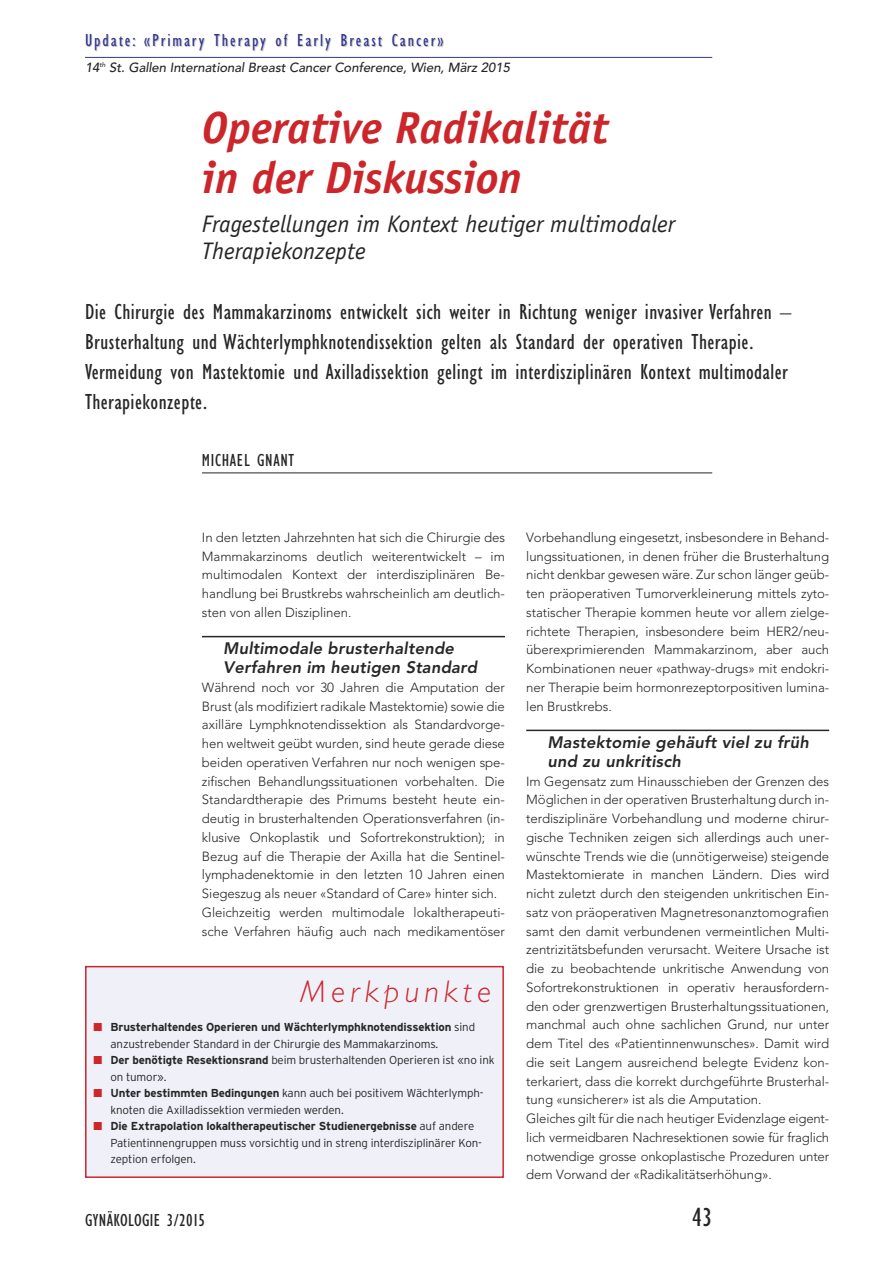
<style>
.page{position:relative;width:893px;height:1263px;background:#fff}
.page>*{position:absolute;margin:0;border:0;box-sizing:border-box;transform-origin:0 0}
.t1{font:italic 700 45px/49.5px "Officina Sans";color:#cc262b}
.t2{font:italic 300 31.5px "Gill Sans";letter-spacing:.165em;color:#cc262b}
.t3{font:condensed 27px "Gill Sans";color:#272627}
.t4{font:italic 24px/27px "Officina Sans";color:#272627}
.t5{font:condensed 22.5px/30px "Gill Sans";letter-spacing:.02em;color:#272627}
.t6{font:condensed 18px "Gill Sans";letter-spacing:.11em;color:#34368f}
.t7{font:condensed 18px "Gill Sans";letter-spacing:.02em;color:#272627}
.t8{font:italic 800 16.5px/18.8px "Avenir";letter-spacing:.01em;color:#272627}
.t9{font:300 13.2px/18.8px "Avenir";letter-spacing:-.005em;color:#272627;text-align:justify}
.t10{font:italic 500 13.2px "Avenir";letter-spacing:-.005em;color:#272627}
.t11{font:300 11.55px/16.5px "Interstate";letter-spacing:-.015em;color:#272627}
.s1{color:#cc262b}
.s2{font-weight:700}
</style>
<div class="page">
<hr style="left:85px;top:57px;width:627px;height:1px;background:#34368f">
<hr style="left:202px;top:636px;width:303px;height:1px;background:#272627">
<hr style="left:526px;top:730px;width:303px;height:1px;background:#272627">
<hr style="left:202px;top:473px;width:510px;height:1px;background:#272627">
<div style="left:87px;top:967px;width:415px;height:209px;background:#eff0f8"></div>
<div style="left:85px;top:966px;width:419px;height:212px;border:2px solid #cc262b"></div>
<h3 class="t6" style="left:85px;top:33px;width:360px">Update: «Primary Therapy of Early Breast Cancer»</h3>
<p class="t10" style="left:85px;top:59px;width:426px">14<sup>th</sup> St. Gallen International Breast Cancer Conference, Wien, März 2015</p>
<h1 class="t1" style="left:202px;top:107px;width:408px">Operative Radikalität in der Diskussion</h1>
<h3 class="t4" style="left:202px;top:213px;width:475px">Fragestellungen im Kontext heutiger multimodaler<br>Therapiekonzepte</h3>
<p class="t5" style="left:85px;top:299px;width:708px">Die Chirurgie des Mammakarzinoms entwickelt sich weiter in Richtung weniger invasiver Verfahren – Brusterhaltung und Wächterlymphknotendissektion gelten als Standard der operativen Therapie.<br>Vermeidung von Mastektomie und Axilladissektion gelingt im interdisziplinären Kontext multimodaler Therapiekonzepte.</p>
<h3 class="t7" style="left:202px;top:453px;width:94px">MICHAEL GNANT</h3>
<p class="t9" style="left:202px;top:528px;width:304px">In den letzten Jahrzehnten hat sich die Chirurgie des Mammakarzinoms deutlich weiterentwickelt – im multimodalen Kontext der interdisziplinären Be&shy;handlung bei Brustkrebs wahrscheinlich am deutlich&shy;sten von allen Disziplinen.</p>
<p class="t8" style="left:223px;top:639px;width:256px">Multimodale brusterhaltende<br>Verfahren im heutigen Standard</p>
<p class="t9" style="left:202px;top:678px;width:304px;text-align:left">Während noch vor 30 Jahren die Amputation der Brust (als modifiziert radikale Mastektomie) sowie die axilläre Lymphknotendissektion als Standardvorge&shy;hen weltweit geübt wurden, sind heute gerade diese beiden operativen Verfahren nur noch wenigen spe&shy;zifischen Behandlungssituationen vorbehalten. Die Standardtherapie des Primums besteht heute ein&shy;deutig in brusterhaltenden Operationsverfahren (in&shy;klusive Onkoplastik und Sofortrekonstruktion); in Bezug auf die Therapie der Axilla hat die Sentinel&shy;lymphadenektomie in den letzten 10 Jahren einen Siegeszug als neuer «Standard of Care» hinter sich.<br>Gleichzeitig werden multimodale lokaltherapeuti&shy;sche Verfahren häufig auch nach medikamentöser</p>
<h2 class="t2" style="left:301px;top:979px;width:192px">Merkpunkte</h2>
<p class="t11" style="left:111px;top:1019px;width:366px;text-indent:-17px"><span class="s1">■</span> <span class="s2">Brusterhaltendes Operieren und Wächterlymphknotendissektion</span> sind anzustrebender Standard in der Chirurgie des Mammakarzinoms.</p>
<p class="t11" style="left:111px;top:1052px;width:386px;text-indent:-17px"><span class="s1">■</span> <span class="s2">Der benötigte Resektionsrand</span> beim brusterhaltenden Operieren ist «no ink on tumor».</p>
<p class="t11" style="left:111px;top:1085px;width:374px;text-indent:-17px"><span class="s1">■</span> <span class="s2">Unter bestimmten Bedingungen</span> kann auch bei positivem Wächterlymph&shy;knoten die Axilladissektion vermieden werden.</p>
<p class="t11" style="left:111px;top:1118px;width:373px;text-indent:-17px"><span class="s1">■</span> <span class="s2">Die Extrapolation lokaltherapeutischer Studienergebnisse</span> auf andere<br>Patientinnengruppen muss vorsichtig und in streng interdisziplinärer Kon&shy;zeption erfolgen.</p>
<p class="t9" style="left:526px;top:528px;width:304px">Vorbehandlung eingesetzt, insbesondere in Behand&shy;lungssituationen, in denen früher die Brusterhaltung nicht denkbar gewesen wäre. Zur schon länger geüb&shy;ten präoperativen Tumorverkleinerung mittels zyto&shy;statischer Therapie kommen heute vor allem zielge&shy;richtete Therapien, insbesondere beim HER2/neu&shy;überexprimierenden Mammakarzinom, aber auch Kombinationen neuer «pathway-drugs» mit endokri&shy;ner Therapie beim hormonrezeptorpositiven lumina&shy;len Brustkrebs.</p>
<p class="t8" style="left:547px;top:733px;width:263px">Mastektomie gehäuft viel zu früh und zu unkritisch</p>
<p class="t9" style="left:526px;top:772px;width:304px;text-align:left">Im Gegensatz zum Hinausschieben der Grenzen des Möglichen in der operativen Brusterhaltung durch in&shy;terdisziplinäre Vorbehandlung und moderne chirur&shy;gische Techniken zeigen sich allerdings auch uner&shy;wünschte Trends wie die (unnötigerweise) steigende Mastektomierate in manchen Ländern. Dies wird nicht zuletzt durch den steigenden unkritischen Ein&shy;satz von präoperativen Magnetresonanztomografien samt den damit verbundenen vermeintlichen Multi&shy;zentrizitätsbefunden verursacht. Weitere Ursache ist die zu beobachtende unkritische Anwendung von Sofortrekonstruktionen in operativ herausfordern&shy;den oder grenzwertigen Brusterhaltungssituationen, manchmal auch ohne sachlichen Grund, nur unter dem Titel des «Patientinnenwunsches». Damit wird die seit Langem ausreichend belegte Evidenz kon&shy;terkariert, dass die korrekt durchgeführte Brusterhal&shy;tung «unsicherer» ist als die Amputation.<br>Gleiches gilt für die nach heutiger Evidenzlage eigent&shy;lich vermeidbaren Nachresektionen sowie für fraglich notwendige grosse onkoplastische Prozeduren unter dem Vorwand der «Radikalitätserhöhung».</p>
<h3 class="t7" style="left:85px;top:1213px;width:122px">GYNÄKOLOGIE 3/2015</h3>
<h3 class="t3" style="left:692px;top:1207px;width:22px">43</h3>
</div>
